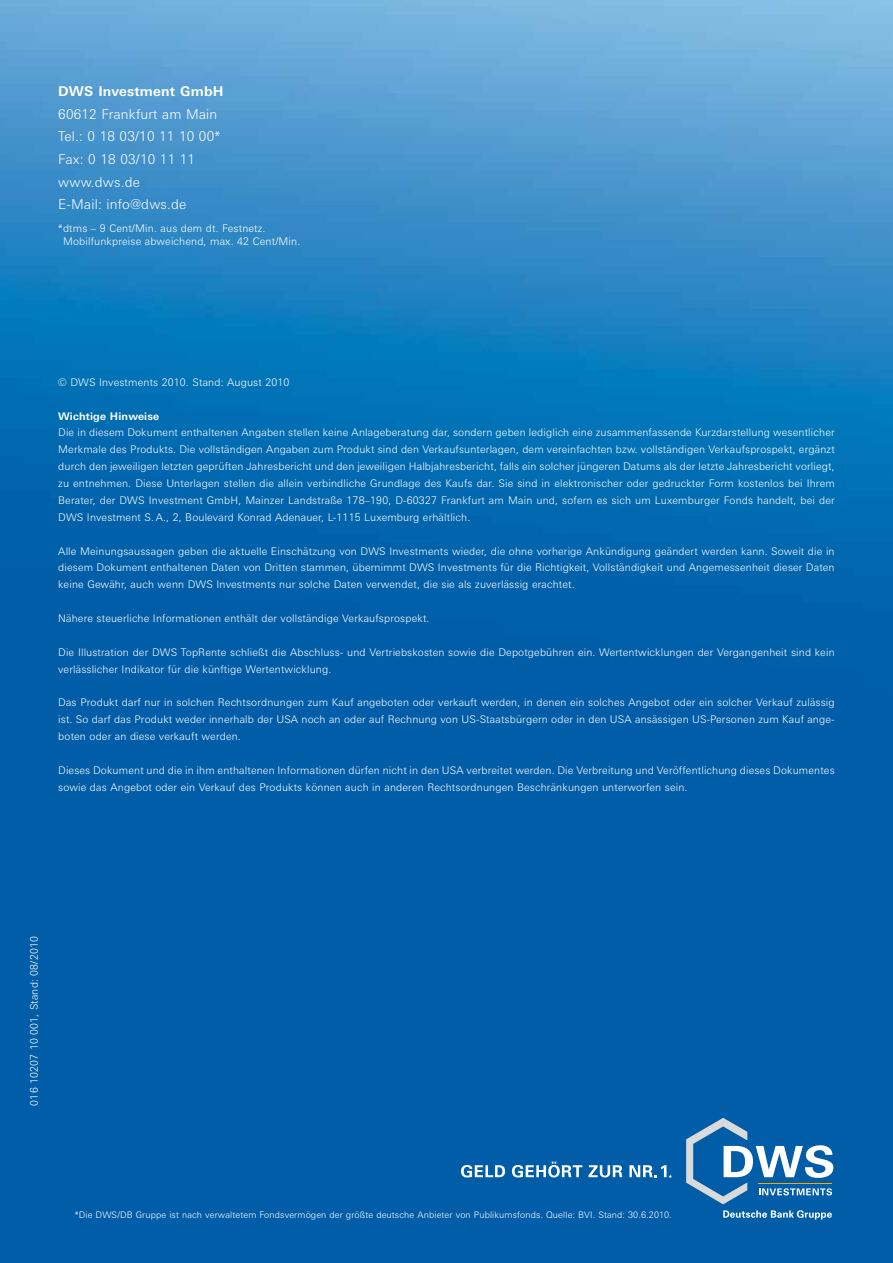
<style>
.page{position:relative;width:893px;height:1263px;background:#fff}
.page>*{position:absolute;margin:0;border:0;box-sizing:border-box;transform-origin:0 0}
.t1{font:300 13.5px/22.5px "Deu Ba Univers";letter-spacing:.015em;color:#fff}
.t2{font:700 13.5px "Deu Ba Univers";letter-spacing:.015em;color:#fff}
.t3{font:300 10.5px/16.8px "Deu Ba Univers";letter-spacing:.015em;color:#fff;text-align:justify}
.t4{font:700 10.5px "Deu Ba Univers";letter-spacing:.015em;color:#fff}
.t5{font:300 9px "Deu Ba Univers";letter-spacing:.015em;color:#fff}
</style>
<div class="page">
<img style="left:0;top:0;width:893px;height:1263px">
<svg style="left:686px;top:1118px;width:147px;height:86px;background:#4184ba"></svg>
<svg style="left:461px;top:1165px;width:44px;height:12px"></svg>
<svg style="left:512px;top:1161px;width:70px;height:16px"></svg>
<svg style="left:588px;top:1165px;width:34px;height:12px"></svg>
<svg style="left:629px;top:1165px;width:43px;height:13px"></svg>
<svg style="left:723px;top:1210px;width:109px;height:9px"></svg>
<p class="t2" style="left:58px;top:84px;width:167px">DWS Investment GmbH</p>
<p class="t1" style="left:58px;top:103px;width:164px">60612 Frankfurt am Main<br>Tel.: 0 18 03/10 11 10 00*<br>Fax: 0 18 03/10 11 11 www.dws.de<br>E-Mail: info@dws.de</p>
<p class="t3" style="left:63px;top:221px;width:239px;line-height:13.5px;text-indent:-5px">*dtms – 9 Cent/Min. aus dem dt. Festnetz.<br>Mobilfunkpreise abweichend, max. 42 Cent/Min.</p>
<p class="t3" style="left:58px;top:374px;width:233px">© DWS Investments 2010. Stand: August 2010</p>
<p class="t4" style="left:58px;top:409px;width:103px">Wichtige Hinweise</p>
<p class="t3" style="left:58px;top:424px;width:778px">Die in diesem Dokument enthaltenen Angaben stellen keine Anlageberatung dar, sondern geben lediglich eine zusammenfassende Kurzdarstellung wesentlicher Merkmale des Produkts. Die vollständigen Angaben zum Produkt sind den Verkaufsunterlagen, dem vereinfachten bzw. vollständigen Verkaufsprospekt, ergänzt durch den jeweiligen letzten geprüften Jahresbericht und den jeweiligen Halbjahresbericht, falls ein solcher jüngeren Datums als der letzte Jahresbericht vorliegt, zu entnehmen. Diese Unterlagen stellen die allein verbindliche Grundlage des Kaufs dar. Sie sind in elektronischer oder gedruckter Form kostenlos bei Ihrem Berater, der DWS Investment GmbH, Mainzer Landstraße 178–190, D-60327 Frankfurt am Main und, sofern es sich um Luxemburger Fonds handelt, bei der DWS Investment S.A., 2, Boulevard Konrad Adenauer, L-1115 Luxemburg erhältlich.</p>
<p class="t3" style="left:58px;top:542px;width:778px">Alle Meinungsaussagen geben die aktuelle Einschätzung von DWS Investments wieder, die ohne vorherige Ankündigung geändert werden kann. Soweit die in diesem Dokument enthaltenen Daten von Dritten stammen, übernimmt DWS Investments für die Richtigkeit, Vollständigkeit und Angemessenheit dieser Daten keine Gewähr, auch wenn DWS Investments nur solche Daten verwendet, die sie als zuverlässig erachtet.</p>
<p class="t3" style="left:58px;top:610px;width:373px">Nähere steuerliche Informationen enthält der vollständige Verkaufsprospekt.</p>
<p class="t3" style="left:58px;top:644px;width:778px">Die Illustration der DWS TopRente schließt die Abschluss- und Vertriebskosten sowie die Depotgebühren ein. Wertentwicklungen der Vergangenheit sind kein verlässlicher Indikator für die künftige Wertentwicklung.</p>
<p class="t3" style="left:58px;top:694px;width:778px">Das Produkt darf nur in solchen Rechtsordnungen zum Kauf angeboten oder verkauft werden, in denen ein solches Angebot oder ein solcher Verkauf zulässig ist. So darf das Produkt weder innerhalb der USA noch an oder auf Rechnung von US-Staatsbürgern oder in den USA ansässigen US-Personen zum Kauf ange&shy;boten oder an diese verkauft werden.</p>
<p class="t3" style="left:58px;top:762px;width:778px">Dieses Dokument und die in ihm enthaltenen Informationen dürfen nicht in den USA verbreitet werden. Die Verbreitung und Veröffentlichung dieses Dokumentes sowie das Angebot oder ein Verkauf des Produkts können auch in anderen Rechtsordnungen Beschränkungen unterworfen sein.</p>
<p class="t3" style="left:26px;top:1105px;width:171px;rotate:-90deg">016 10207 10 001, Stand: 08/2010</p>
<p class="t5" style="left:75px;top:1210px;width:598px">*Die DWS/DB Gruppe ist nach verwaltetem Fondsvermögen der größte deutsche Anbieter von Publikumsfonds. Quelle: BVI. Stand: 30.6.2010.</p>
</div>
